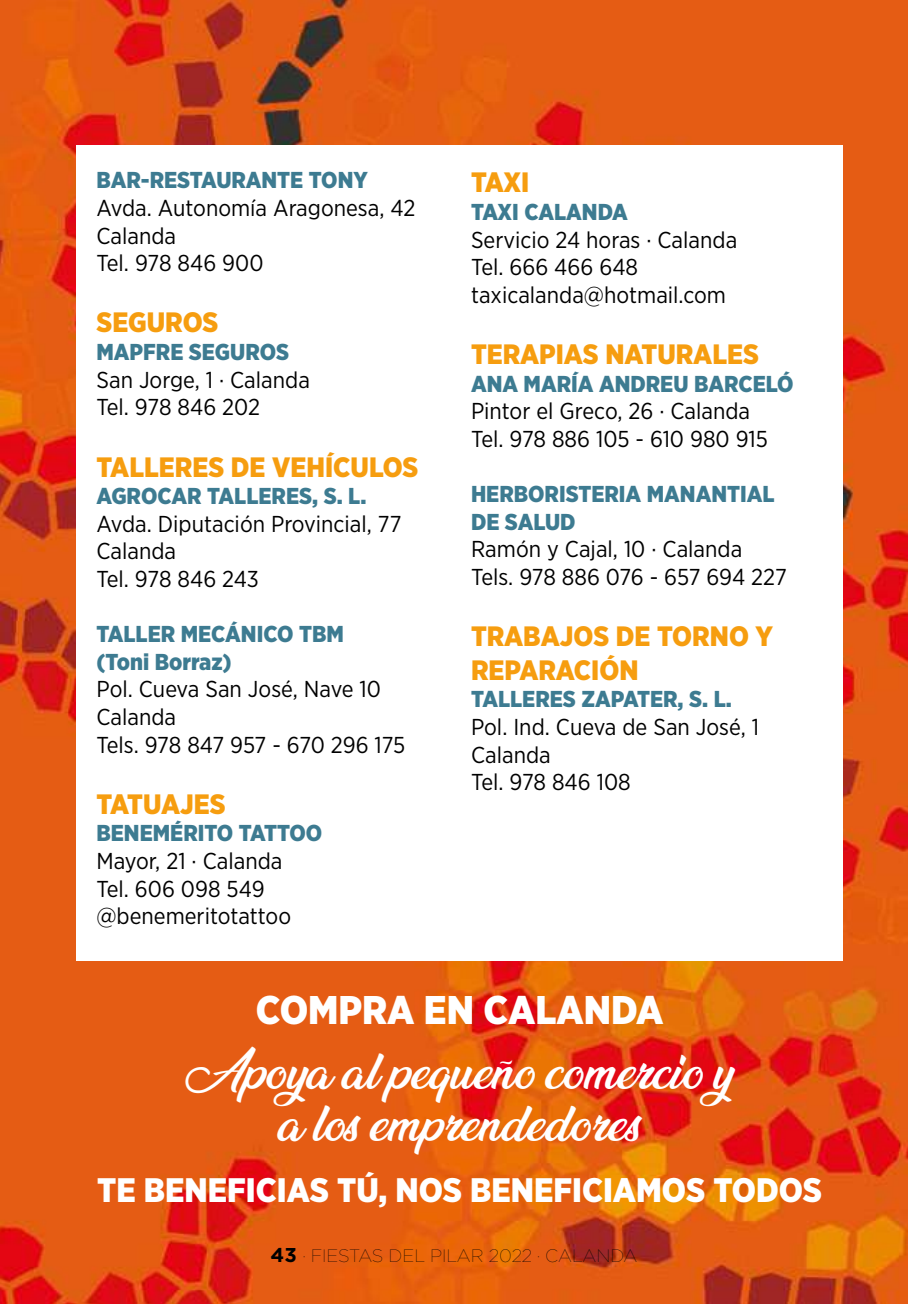
<style>
.page{position:relative;width:908px;height:1304px;background:#fff}
.page>*{position:absolute;margin:0;border:0;box-sizing:border-box;transform-origin:0 0}
.t1{font:900 44px/52px "Ananda";color:#fff;text-align:center}
.t2{font:900 40px "Gotham Narrow";color:#fff}
.t3{font:900 34px "Gotham Narrow";color:#fff}
.t4{font:900 28px/33.6px "Gotham Narrow";color:#f69d0f}
.t5{font:23px/27.6px "Gotham Narrow";color:#000}
.t6{font:900 23px/27.6px "Gotham Narrow";color:#3d7b91}
.t7{font:100 18px "Gotham";color:#000}
.s1{font-weight:700;font-size:20px}
</style>
<div class="page">
<img style="left:0;top:0;width:907px;height:1304px">
<div style="left:77px;top:146px;width:765px;height:815px;background:#fff"></div>
<p class="t6" style="left:96px;top:167px;width:273px">BAR-RESTAURANTE TONY</p>
<p class="t5" style="left:96px;top:194px;width:320px">Avda. Autonomía Aragonesa, 42<br>Calanda<br>Tel. 978 846 900</p>
<p class="t4" style="left:96px;top:306px;width:123px">SEGUROS</p>
<p class="t6" style="left:96px;top:338px;width:194px">MAPFRE SEGUROS</p>
<p class="t5" style="left:96px;top:366px;width:215px">San Jorge, 1 · Calanda<br>Tel. 978 846 202</p>
<p class="t4" style="left:96px;top:450px;width:323px">TALLERES DE VEHÍCULOS</p>
<p class="t6" style="left:96px;top:482px;width:271px">AGROCAR TALLERES, S. L.</p>
<p class="t5" style="left:96px;top:510px;width:306px">Avda. Diputación Provincial, 77<br>Calanda<br>Tel. 978 846 243</p>
<p class="t6" style="left:96px;top:620px;width:249px">TALLER MECÁNICO TBM (Toni Borraz)</p>
<p class="t5" style="left:96px;top:676px;width:310px">Pol. Cueva San José, Nave 10<br>Calanda<br>Tels. 978 847 957 - 670 296 175</p>
<p class="t4" style="left:96px;top:787px;width:131px">TATUAJES</p>
<p class="t6" style="left:96px;top:819px;width:227px">BENEMÉRITO TATTOO</p>
<p class="t5" style="left:96px;top:847px;width:196px">Mayor, 21 · Calanda<br>Tel. 606 098 549 @benemeritotattoo</p>
<p class="t4" style="left:471px;top:166px;width:60px">TAXI</p>
<p class="t6" style="left:471px;top:198px;width:158px">TAXI CALANDA</p>
<p class="t5" style="left:471px;top:226px;width:267px">Servicio 24 horas · Calanda<br>Tel. 666 466 648 taxicalanda@hotmail.com</p>
<p class="t4" style="left:471px;top:337px;width:289px">TERAPIAS NATURALES</p>
<p class="t6" style="left:471px;top:370px;width:324px">ANA MARÍA ANDREU BARCELÓ</p>
<p class="t5" style="left:471px;top:398px;width:298px">Pintor el Greco, 26 · Calanda<br>Tel. 978 886 105 - 610 980 915</p>
<p class="t6" style="left:471px;top:480px;width:305px">HERBORISTERIA MANANTIAL<br>DE SALUD</p>
<p class="t5" style="left:471px;top:536px;width:317px">Ramón y Cajal, 10 · Calanda<br>Tels. 978 886 076 - 657 694 227</p>
<p class="t4" style="left:471px;top:619px;width:303px">TRABAJOS DE TORNO Y<br>REPARACIÓN</p>
<p class="t6" style="left:471px;top:685px;width:262px">TALLERES ZAPATER, S. L.</p>
<p class="t5" style="left:471px;top:713px;width:289px">Pol. Ind. Cueva de San José, 1<br>Calanda<br>Tel. 978 846 108</p>
<h2 class="t2" style="left:256px;top:988px;width:409px">COMPRA EN CALANDA</h2>
<h1 class="t1" style="left:186px;top:1050px;width:547px">Apoya al pequeño comercio y a los emprendedores</h1>
<h3 class="t3" style="left:97px;top:1171px;width:726px">TE BENEFICIAS TÚ, NOS BENEFICIAMOS TODOS</h3>
<p class="t7" style="left:270px;top:1248px;width:368px"><span class="s1">43</span> · FIESTAS DEL PILAR 2022 · CALANDA</p>
</div>
